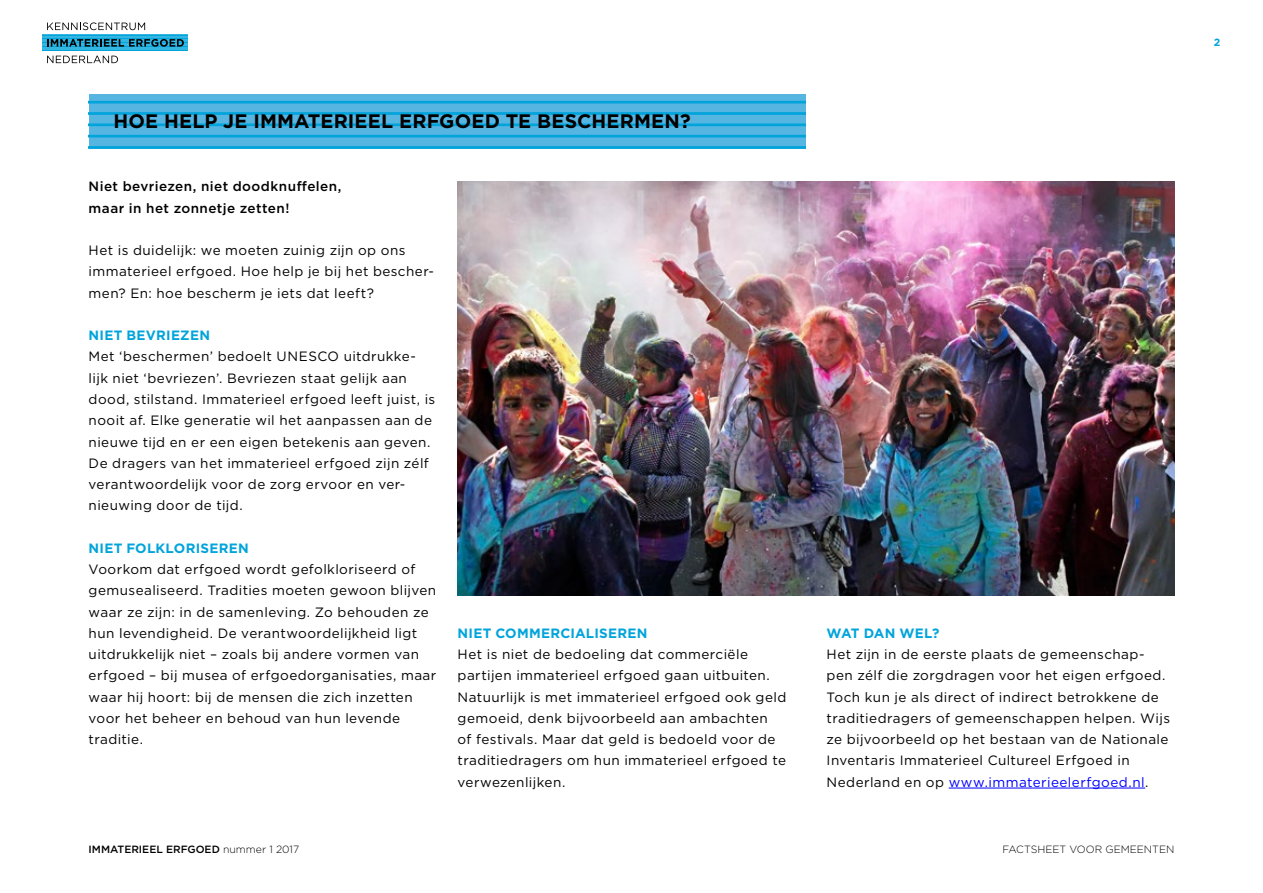
<style>
.page{position:relative;width:1263px;height:893px;background:#fff}
.page>*{position:absolute;margin:0;border:0;box-sizing:border-box;transform-origin:0 0}
.t1{font:700 19.5px "Gotham";letter-spacing:.01em;color:#000}
.t2{font:13.5px/21.3px "Gotham";letter-spacing:.03em;color:#000}
.t3{font:500 13.5px/21.3px "Gotham";letter-spacing:.035em;color:#000}
.t4{font:700 13.5px "Gotham";letter-spacing:.02em;color:#00a4db}
.t5{font:700 13.5px "Gotham";letter-spacing:-.005em;color:#00a4db}
.t6{font:500 10.5px "Gotham";color:#000}
.t7{font:300 10.5px "Gotham";color:#000}
.t8{font:700 10.5px "Gotham";color:#00a4db}
.s1{font-weight:300}
.s2{color:#00f}
</style>
<div class="page">
<div style="left:43px;top:35px;width:145px;height:16px;background:#33b6e2"></div>
<hr style="left:43px;top:50px;width:145px;height:1px;background:#00a4db">
<hr style="left:43px;top:46px;width:145px;height:1px;background:#00a4db">
<hr style="left:43px;top:38px;width:145px;height:1px;background:#00a4db">
<hr style="left:43px;top:35px;width:145px;height:1px;background:#00a4db">
<hr style="left:43px;top:42px;width:145px;height:1px;background:#00a4db">
<svg style="left:47px;top:39px;width:137px;height:8px"></svg>
<svg style="left:47px;top:22px;width:98px;height:8px"></svg>
<svg style="left:47px;top:56px;width:71px;height:7px"></svg>
<div style="left:89px;top:95px;width:716px;height:54px;background:#57b5e2"></div>
<hr style="left:89px;top:146px;width:716px;height:3px;background:#00a4db">
<hr style="left:89px;top:135px;width:716px;height:2px;background:#00a4db">
<hr style="left:89px;top:123px;width:716px;height:3px;background:#00a4db">
<hr style="left:89px;top:112px;width:716px;height:3px;background:#00a4db">
<hr style="left:89px;top:101px;width:716px;height:3px;background:#00a4db">
<hr style="left:949px;top:788px;width:196px;height:1px;background:#00f">
<img style="left:458px;top:182px;width:716px;height:413px">
<h1 class="t1" style="left:113px;top:108px;width:579px">HOE HELP JE IMMATERIEEL ERFGOED TE BESCHERMEN?</h1>
<p class="t3" style="left:89px;top:176px;width:254px">Niet bevriezen, niet doodknuffelen, maar in het zonnetje zetten!</p>
<p class="t2" style="left:89px;top:239px;width:347px">Het is duidelijk: we moeten zuinig zijn op ons immaterieel erfgoed. Hoe help je bij het bescher&shy;men? En: hoe bescherm je iets dat leeft?</p>
<p class="t4" style="left:89px;top:326px;width:123px">NIET BEVRIEZEN</p>
<p class="t2" style="left:89px;top:346px;width:348px">Met ‘beschermen’ bedoelt UNESCO uitdrukke&shy;lijk niet ‘bevriezen’. Bevriezen staat gelijk aan dood, stilstand. Immaterieel erfgoed leeft juist, is nooit af. Elke generatie wil het aanpassen aan de nieuwe tijd en er een eigen betekenis aan geven.<br>De dragers van het immaterieel erfgoed zijn zélf verantwoordelijk voor de zorg ervoor en ver&shy;nieuwing door de tijd.</p>
<p class="t4" style="left:89px;top:539px;width:162px">NIET FOLKLORISEREN</p>
<p class="t2" style="left:89px;top:558px;width:349px">Voorkom dat erfgoed wordt gefolkloriseerd of gemusealiseerd. Tradities moeten gewoon blijven waar ze zijn: in de samenleving. Zo behouden ze hun levendigheid. De verantwoordelijkheid ligt uitdrukkelijk niet – zoals bij andere vormen van erfgoed – bij musea of erfgoedorganisaties, maar waar hij hoort: bij de mensen die zich inzetten voor het beheer en behoud van hun levende traditie.</p>
<p class="t4" style="left:458px;top:624px;width:191px">NIET COMMERCIALISEREN</p>
<p class="t2" style="left:458px;top:643px;width:330px">Het is niet de bedoeling dat commerciële partijen immaterieel erfgoed gaan uitbuiten.<br>Natuurlijk is met immaterieel erfgoed ook geld gemoeid, denk bijvoorbeeld aan ambachten<br>of festivals. Maar dat geld is bedoeld voor de traditiedragers om hun immaterieel erfgoed te verwezenlijken.</p>
<p class="t6" style="left:89px;top:843px;width:212px">IMMATERIEEL ERFGOED <span class="s1">nummer 1 2017</span></p>
<p class="t8" style="left:1214px;top:35px;width:8px">2</p>
<p class="t5" style="left:827px;top:624px;width:114px">WAT DAN WEL?</p>
<p class="t2" style="left:827px;top:643px;width:345px">Het zijn in de eerste plaats de gemeenschap&shy;pen zélf die zorgdragen voor het eigen erfgoed.<br>Toch kun je als direct of indirect betrokkene de traditiedragers of gemeenschappen helpen. Wijs ze bijvoorbeeld op het bestaan van de Nationale Inventaris Immaterieel Cultureel Erfgoed in Nederland en op <span class="s2">www.immaterieelerfgoed.nl</span>.</p>
<p class="t7" style="left:1002px;top:843px;width:173px">FACTSHEET VOOR GEMEENTEN</p>
</div>
